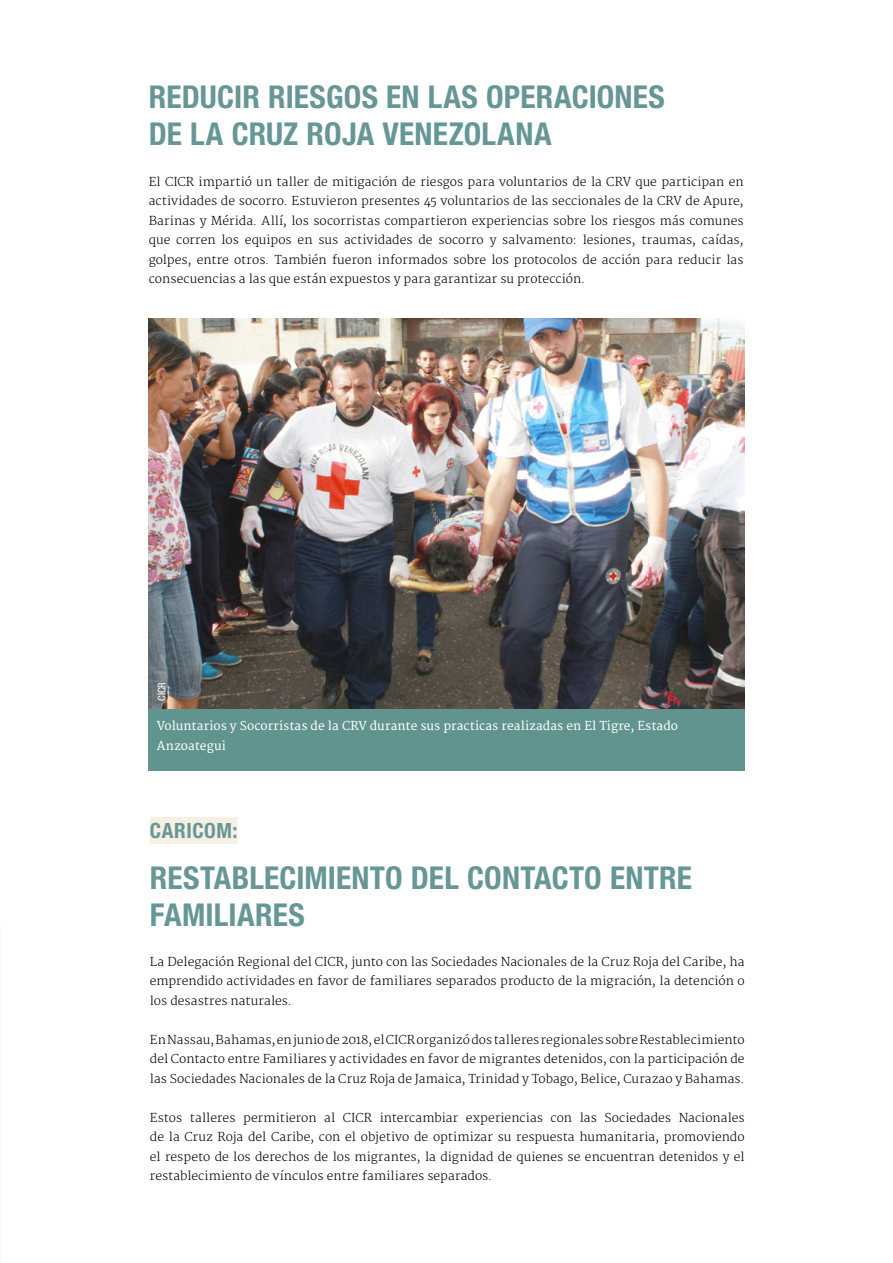
<style>
.page{position:relative;width:893px;height:1263px;background:#fff}
.page>*{position:absolute;margin:0;border:0;box-sizing:border-box;transform-origin:0 0}
.t1{font:700 condensed 31.5px/37.5px "Helvetica Neue LT Std";letter-spacing:.005em;color:#669796}
.t2{font:700 condensed 21px "Helvetica Neue LT Std";letter-spacing:.025em;color:#669796}
.t3{font:300 12px/19.5px "Merriweather";letter-spacing:.005em;color:#000;text-align:justify}
.t4{font:12px/19.5px "Merriweather";letter-spacing:.01em;color:#fff}
.t5{font:condensed 10.5px "Helvetica Neue LT Std";color:#fff}
</style>
<div class="page">
<img style="left:149px;top:319px;width:595px;height:390px">
<div style="left:148px;top:709px;width:597px;height:62px;background:#61948f"></div>
<div style="left:150px;top:817px;width:88px;height:27px;background:#f6efe3"></div>
<h1 class="t1" style="left:149px;top:77px;width:518px">REDUCIR RIESGOS EN LAS OPERACIONES<br>DE LA CRUZ ROJA VENEZOLANA</h1>
<p class="t3" style="left:149px;top:172px;width:596px">El CICR impartió un taller de mitigación de riesgos para voluntarios de la CRV que participan en actividades de socorro. Estuvieron presentes 45 voluntarios de las seccionales de la CRV de Apure, Barinas y Mérida. Allí, los socorristas compartieron experiencias sobre los riesgos más comunes que corren los equipos en sus actividades de socorro y salvamento: lesiones, traumas, caídas, golpes, entre otros. También fueron informados sobre los protocolos de acción para reducir las consecuencias a las que están expuestos y para garantizar su protección.</p>
<p class="t5" style="left:156px;top:701px;width:20px;rotate:-90deg">CICR</p>
<p class="t4" style="left:157px;top:716px;width:523px">Voluntarios y Socorristas de la CRV durante sus practicas realizadas en El Tigre, Estado<br>Anzoategui</p>
<h2 class="t2" style="left:150px;top:818px;width:89px">CARICOM:</h2>
<h1 class="t1" style="left:150px;top:859px;width:544px">RESTABLECIMIENTO DEL CONTACTO ENTRE<br>FAMILIARES</h1>
<p class="t3" style="left:150px;top:952px;width:596px">La Delegación Regional del CICR, junto con las Sociedades Nacionales de la Cruz Roja del Caribe, ha emprendido actividades en favor de familiares separados producto de la migración, la detención o los desastres naturales.</p>
<p class="t3" style="left:150px;top:1030px;width:596px">En Nassau, Bahamas, en junio de 2018, el CICR organizó dos talleres regionales sobre Restablecimiento del Contacto entre Familiares y actividades en favor de migrantes detenidos, con la participación de las Sociedades Nacionales de la Cruz Roja de Jamaica, Trinidad y Tobago, Belice, Curazao y Bahamas.</p>
<p class="t3" style="left:150px;top:1108px;width:596px">Estos talleres permitieron al CICR intercambiar experiencias con las Sociedades Nacionales de la Cruz Roja del Caribe, con el objetivo de optimizar su respuesta humanitaria, promoviendo el respeto de los derechos de los migrantes, la dignidad de quienes se encuentran detenidos y el restablecimiento de vínculos entre familiares separados.</p>
</div>
